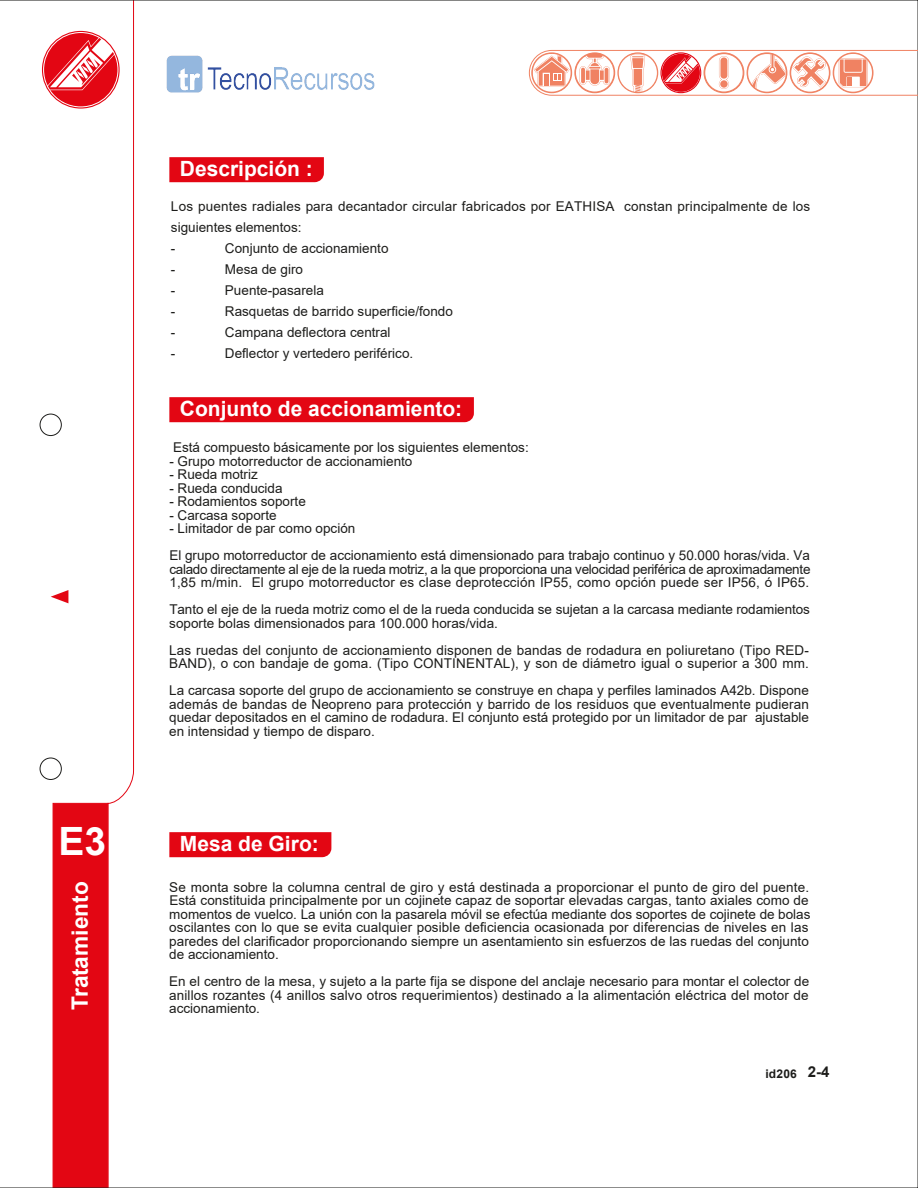
<style>
.page{position:relative;width:918px;height:1188px;background:#fff}
.page>*{position:absolute;margin:0;border:0;box-sizing:border-box;transform-origin:0 0}
.t1{font:700 39px "Arial";color:#fff}
.t2{font:700 22.5px "Arial";color:#fff}
.t3{font:700 21px "Arial";color:#fff}
.t4{font:13.5px/13.5px "Arial";color:#1d1d1b}
.t5{font:13.5px/13.5px "Arial";letter-spacing:-.02em;color:#1d1d1b}
.t6{font:700 12px "Arial";letter-spacing:.02em;color:#1d1d1b}
.s1{font-size:15px}
</style>
<div class="page">
<div style="left:169px;top:157px;width:155px;height:25px;background:#e30613"></div>
<div style="left:169px;top:397px;width:305px;height:25px;background:#e30613"></div>
<div style="left:169px;top:832px;width:162px;height:25px;background:#e30613"></div>
<svg style="left:39px;top:2px;width:95px;height:1184px"></svg>
<div style="left:53px;top:803px;width:55px;height:383px;background:#e30613"></div>
<div style="left:40px;top:414px;width:22px;height:22px;border:1px solid #1d1d1b;border-radius:50%"></div>
<div style="left:40px;top:758px;width:22px;height:22px;border:1px solid #1d1d1b;border-radius:50%"></div>
<svg style="left:51px;top:590px;width:17px;height:13px"></svg>
<svg style="left:529px;top:50px;width:389px;height:46px"></svg>
<div style="left:42px;top:31px;width:78px;height:78px;border:1px solid #e30613;border-radius:50%"></div>
<svg style="left:44px;top:33px;width:73px;height:73px"></svg>
<img style="left:166px;top:55px;width:209px;height:38px">
<h1 class="t1" style="left:58px;top:813px;width:49px">E3</h1>
<h2 class="t2" style="left:64px;top:1010px;width:130px;rotate:-90deg">Tratamiento</h2>
<h3 class="t3" style="left:180px;top:154px;width:135px">Descripción :</h3>
<p class="t4" style="left:171px;top:195px;width:641px;line-height:21px">Los puentes radiales para decantador circular fabricados por EATHISA constan principalmente de los siguientes elementos:<br>-</p>
<p class="t4" style="left:225px;top:241px;width:165px">Conjunto de accionamiento</p>
<p class="t4" style="left:171px;top:262px;width:6px">-</p>
<p class="t4" style="left:225px;top:262px;width:80px">Mesa de giro</p>
<p class="t4" style="left:171px;top:283px;width:6px">-</p>
<p class="t4" style="left:225px;top:283px;width:100px">Puente-pasarela</p>
<p class="t4" style="left:171px;top:304px;width:6px">-</p>
<p class="t4" style="left:225px;top:304px;width:229px">Rasquetas de barrido superficie/fondo</p>
<p class="t4" style="left:171px;top:325px;width:6px">-</p>
<p class="t4" style="left:225px;top:325px;width:167px">Campana deflectora central</p>
<p class="t4" style="left:171px;top:346px;width:6px">-</p>
<p class="t4" style="left:225px;top:346px;width:190px">Deflector y vertedero periférico.</p>
<h3 class="t3" style="left:180px;top:394px;width:284px">Conjunto de accionamiento:</h3>
<p class="t4" style="left:173px;top:441px;width:357px">Está compuesto básicamente por los siguientes elementos:</p>
<p class="t4" style="left:169px;top:454px;width:245px">- Grupo motorreductor de accionamiento</p>
<p class="t4" style="left:169px;top:468px;width:90px">- Rueda motriz</p>
<p class="t4" style="left:169px;top:481px;width:115px">- Rueda conducida</p>
<p class="t4" style="left:169px;top:495px;width:138px">- Rodamientos soporte</p>
<p class="t4" style="left:169px;top:508px;width:109px">- Carcasa soporte</p>
<p class="t4" style="left:169px;top:515px;width:642px;line-height:27px">- Limitador de par como opción<br>El grupo motorreductor de accionamiento está dimensionado para trabajo continuo y 50.000 horas/vida. Va</p>
<p class="t5" style="left:169px;top:562px;width:643px">calado directamente al eje de la rueda motriz, a la que proporciona una velocidad periférica de aproximadamente<br>1,85 m/min. El grupo motorreductor es clase deprotección IP55, como opción puede ser IP56, ó IP65.</p>
<p class="t4" style="left:169px;top:603px;width:642px">Tanto el eje de la rueda motriz como el de la rueda conducida se sujetan a la carcasa mediante rodamientos soporte bolas dimensionados para 100.000 horas/vida.</p>
<p class="t4" style="left:169px;top:643px;width:641px">Las ruedas del conjunto de accionamiento disponen de bandas de rodadura en poliuretano (Tipo RED-<br>BAND), o con bandaje de goma. (Tipo CONTINENTAL), y son de diámetro igual o superior a 300 mm.</p>
<p class="t4" style="left:169px;top:684px;width:641px;text-align:justify">La carcasa soporte del grupo de accionamiento se construye en chapa y perfiles laminados A42b. Dispone además de bandas de Neopreno para protección y barrido de los residuos que eventualmente pudieran quedar depositados en el camino de rodadura. El conjunto está protegido por un limitador de par ajustable en intensidad y tiempo de disparo.</p>
<h3 class="t3" style="left:180px;top:829px;width:140px">Mesa de Giro:</h3>
<p class="t4" style="left:169px;top:880px;width:643px">Se monta sobre la columna central de giro y está destinada a proporcionar el punto de giro del puente.<br>Está constituida principalmente por un cojinete capaz de soportar elevadas cargas, tanto axiales como de momentos de vuelco. La unión con la pasarela móvil se efectúa mediante dos soportes de cojinete de bolas oscilantes con lo que se evita cualquier posible deficiencia ocasionada por diferencias de niveles en las paredes del clarificador proporcionando siempre un asentamiento sin esfuerzos de las ruedas del conjunto de accionamiento.</p>
<p class="t4" style="left:169px;top:975px;width:642px;text-align:justify">En el centro de la mesa, y sujeto a la parte fija se dispone del anclaje necesario para montar el colector de anillos rozantes (4 anillos salvo otros requerimientos) destinado a la alimentación eléctrica del motor de accionamiento.</p>
<p class="t6" style="left:765px;top:1065px;width:66px">id206 <span class="s1">2-4</span></p>
</div>
